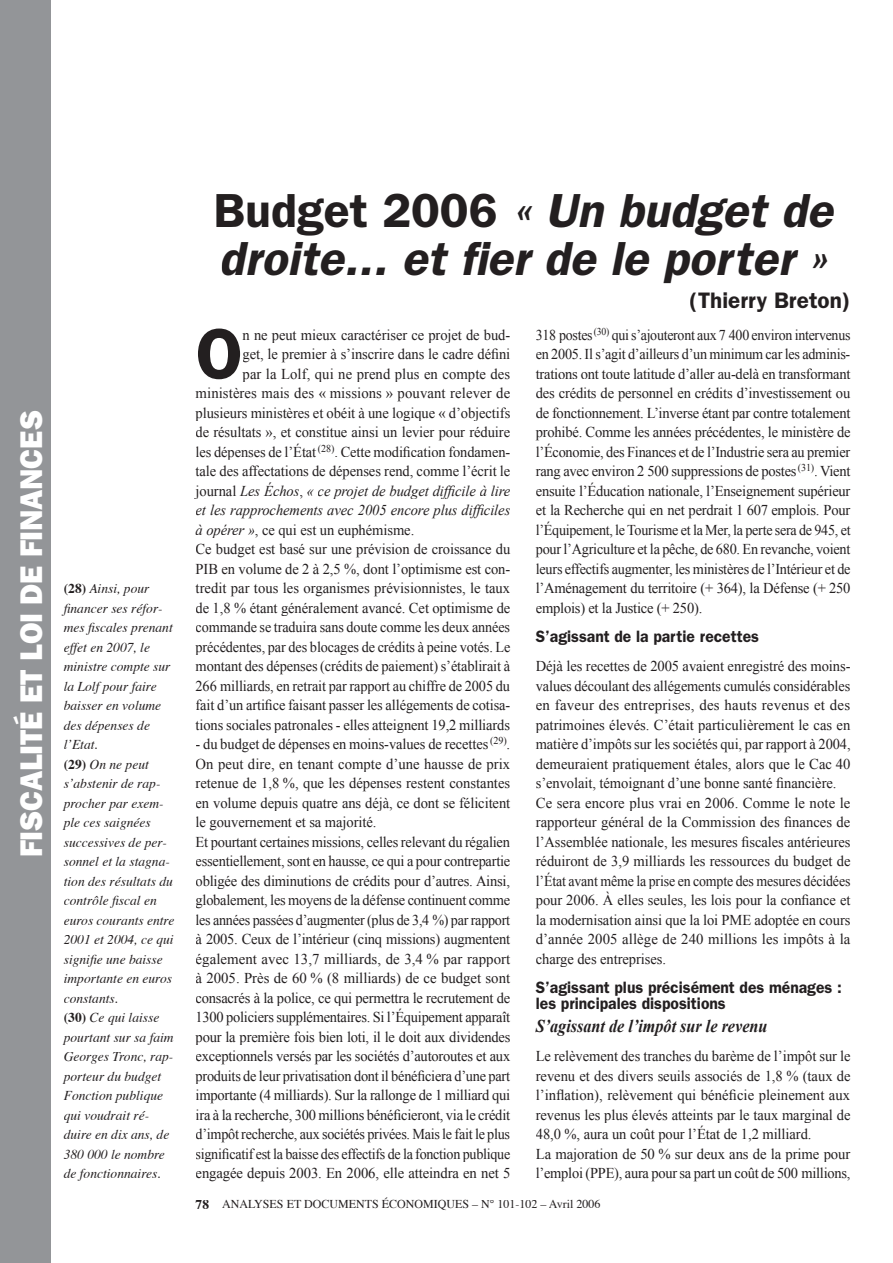
<style>
.page{position:relative;width:893px;height:1263px;background:#fff}
.page>*{position:absolute;margin:0;border:0;box-sizing:border-box;transform-origin:0 0}
.t1{font:600 71.85px "Franklin Gothic";color:#231f20}
.t2{font:italic 600 48px/48px "Franklin Gothic";color:#231f20}
.t3{font:800 31.5px "Franklin Gothic";letter-spacing:-.005em;color:#fff}
.t4{font:600 22.5px "Franklin Gothic";color:#231f20}
.t5{font:italic 700 18px "Times New Roman";color:#231f20;scale:.9 1}
.t6{font:600 16.5px/16.5px "Franklin Gothic";color:#231f20;scale:.95 1}
.t7{font:15px/19.5px "Times New Roman";letter-spacing:-.005em;color:#231f20}
.t8{font:15px/19.5px "Times New Roman";letter-spacing:-.005em;color:#231f20;text-align:justify;scale:.93 1}
.t9{font:15px/19.5px "Times New Roman";letter-spacing:-.005em;color:#231f20;scale:.96 1}
.t10{font:italic 13.5px/19.5px "Times";color:#231f20}
.t11{font:12px "Times";color:#231f20}
.t12{font:10.5px "Times New Roman";color:#231f20;scale:.96 1}
.s1{font-weight:700;font-style:normal}
.s2{font-style:normal}
.s3{font-style:italic}
.s4{font-weight:700;font-size:13.5px}
</style>
<div class="page">
<div style="left:0;top:0;width:51px;height:1263px;background:#939598"></div>
<h3 class="t3" style="left:13px;top:857px;width:448px;rotate:-90deg">FISCALITÉ ET LOI DE FINANCES</h3>
<p class="t10" style="left:64px;top:580px;width:112px"><span class="s1">(28)</span> Ainsi, pour financer ses réfor&shy;mes fiscales prenant effet en 2007, le ministre compte sur la Lolf pour faire baisser en volume des dépenses de lʼEtat.<br><span class="s1">(29)</span> On ne peut sʼabstenir de rap&shy;procher par exem&shy;ple ces saignées successives de per&shy;sonnel et la stagna&shy;tion des résultats du contrôle fiscal en euros courants entre<br>2001 et 2004, ce qui signifie une baisse importante en euros constants.<br><span class="s1">(30)</span> Ce qui laisse pourtant sur sa faim<br>Georges Tronc, rap&shy;porteur du budget<br>Fonction publique qui voudrait ré&shy;duire en dix ans, de<br>380 000 le nombre de fonctionnaires.</p>
<h2 class="t2" style="left:213px;top:187px;width:621px"><span class="s2">Budget 2006</span> « Un budget de droite... et fier de le porter »</h2>
<h3 class="t4" style="left:690px;top:287px;width:162px">(Thierry Breton)</h3>
<h1 class="t1" style="left:196px;top:311px;width:49px">O</h1>
<p class="t8" style="left:536px;top:325px;width:340px">318 postes <sup>(30)</sup> qui s’ajouteront aux 7 400 environ intervenus en 2005. Il s’agit d’ailleurs d’un minimum car les adminis&shy;trations ont toute latitude d’aller au-delà en transformant des crédits de personnel en crédits d’investissement ou de fonctionnement. L’inverse étant par contre totalement prohibé. Comme les années précédentes, le ministère de l’Économie, des Finances et de l’Industrie sera au premier rang avec environ 2 500 suppressions de postes <sup>(31)</sup>. Vient ensuite l’Éducation nationale, l’Enseignement supérieur et la Recherche qui en net perdrait 1 607 emplois. Pour l’Équipement, le Tourisme et la Mer, la perte sera de 945, et pour l’Agriculture et la pêche, de 680. En revanche, voient leurs effectifs augmenter, les ministères de l’Intérieur et de l’Aménagement du territoire (+ 364), la Défense (+ 250 emplois) et la Justice (+ 250).</p>
<p class="t6" style="left:536px;top:628px;width:236px">S’agissant de la partie recettes</p>
<p class="t7" style="left:536px;top:656px;width:316px">Déjà les recettes de 2005 avaient enregistré des moins&shy;values découlant des allégements cumulés considérables en faveur des entreprises, des hauts revenus et des patrimoines élevés. C’était particulièrement le cas en matière d’impôts sur les sociétés qui, par rapport à 2004, demeuraient pratiquement étales, alors que le Cac 40 s’envolait, témoignant d’une bonne santé financière.<br>Ce sera encore plus vrai en 2006. Comme le note le rapporteur général de la Commission des finances de l’Assemblée nationale, les mesures fiscales antérieures réduiront de 3,9 milliards les ressources du budget de l’État avant même la prise en compte des mesures décidées pour 2006. À elles seules, les lois pour la confiance et la modernisation ainsi que la loi PME adoptée en cours d’année 2005 allège de 240 millions les impôts à la charge des entreprises.</p>
<p class="t6" style="left:536px;top:979px;width:324px">S’agissant plus précisément des ménages : les principales dispositions</p>
<p class="t5" style="left:536px;top:1015px;width:259px">S’agissant de l’impôt sur le revenu</p>
<p class="t7" style="left:536px;top:1046px;width:316px">Le relèvement des tranches du barème de l’impôt sur le revenu et des divers seuils associés de 1,8 % (taux de l’inflation), relèvement qui bénéficie pleinement aux revenus les plus élevés atteints par le taux marginal de 48,0 %, aura un coût pour l’État de 1,2 milliard.<br>La majoration de 50 % sur deux ans de la prime pour l’emploi (PPE), aura pour sa part un coût de 500 millions,</p>
<p class="t7" style="left:196px;top:325px;width:316px;text-align:right">n ne peut mieux caractériser ce projet de bud-<br>get, le premier à s’inscrire dans le cadre défini<br>par la Lolf, qui ne prend plus en compte des ministères mais des « missions » pouvant relever de plusieurs ministères et obéit à une logique « d’objectifs de résultats », et constitue ainsi un levier pour réduire</p>
<p class="t12" style="left:318px;top:442px;width:19px">(28)</p>
<p class="t9" style="left:196px;top:442px;width:329px">les dépenses de l’État . Cette modification fondamen&shy;tale des affectations de dépenses rend, comme l’écrit le journal <span class="s3">Les Échos</span>, <span class="s3">« ce projet de budget difficile à lire et les rapprochements avec 2005 encore plus difficiles à opérer »</span>, ce qui est un euphémisme.<br>Ce budget est basé sur une prévision de croissance du PIB en volume de 2 à 2,5 %, dont l’optimisme est con&shy;tredit par tous les organismes prévisionnistes, le taux de 1,8 % étant généralement avancé. Cet optimisme de commande se traduira sans doute comme les deux années précédentes, par des blocages de crédits à peine votés. Le montant des dépenses (crédits de paiement) s’établirait à 266 milliards, en retrait par rapport au chiffre de 2005 du fait d’un artifice faisant passer les allégements de cotisa&shy;tions sociales patronales - elles atteignent 19,2 milliards</p>
<p class="t7" style="left:196px;top:734px;width:316px">- du budget de dépenses en moins-values de recettes <sup>(29)</sup>.<br>On peut dire, en tenant compte d’une hausse de prix retenue de 1,8 %, que les dépenses restent constantes en volume depuis quatre ans déjà, ce dont se félicitent le gouvernement et sa majorité.<br>Et pourtant certaines missions, celles relevant du régalien essentiellement, sont en hausse, ce qui a pour contrepartie obligée des diminutions de crédits pour d’autres. Ainsi, globalement, les moyens de la défense continuent comme les années passées d’augmenter (plus de 3,4 %) par rapport à 2005. Ceux de l’intérieur (cinq missions) augmentent également avec 13,7 milliards, de 3,4 % par rapport à 2005. Près de 60 % (8 milliards) de ce budget sont consacrés à la police, ce qui permettra le recrutement de 1300 policiers supplémentaires. Si l’Équipement apparaît pour la première fois bien loti, il le doit aux dividendes exceptionnels versés par les sociétés d’autoroutes et aux produits de leur privatisation dont il bénéficiera d’une part importante (4 milliards). Sur la rallonge de 1 milliard qui ira à la recherche, 300 millions bénéficieront, via le crédit d’impôt recherche, aux sociétés privées. Mais le fait le plus significatif est la baisse des effectifs de la fonction publique engagée depuis 2003. En 2006, elle atteindra en net 5</p>
<p class="t11" style="left:196px;top:1196px;width:406px"><span class="s4">78</span> ANALYSES ET DOCUMENTS ÉCONOMIQUES – N° 101-102 – Avril 2006</p>
</div>
